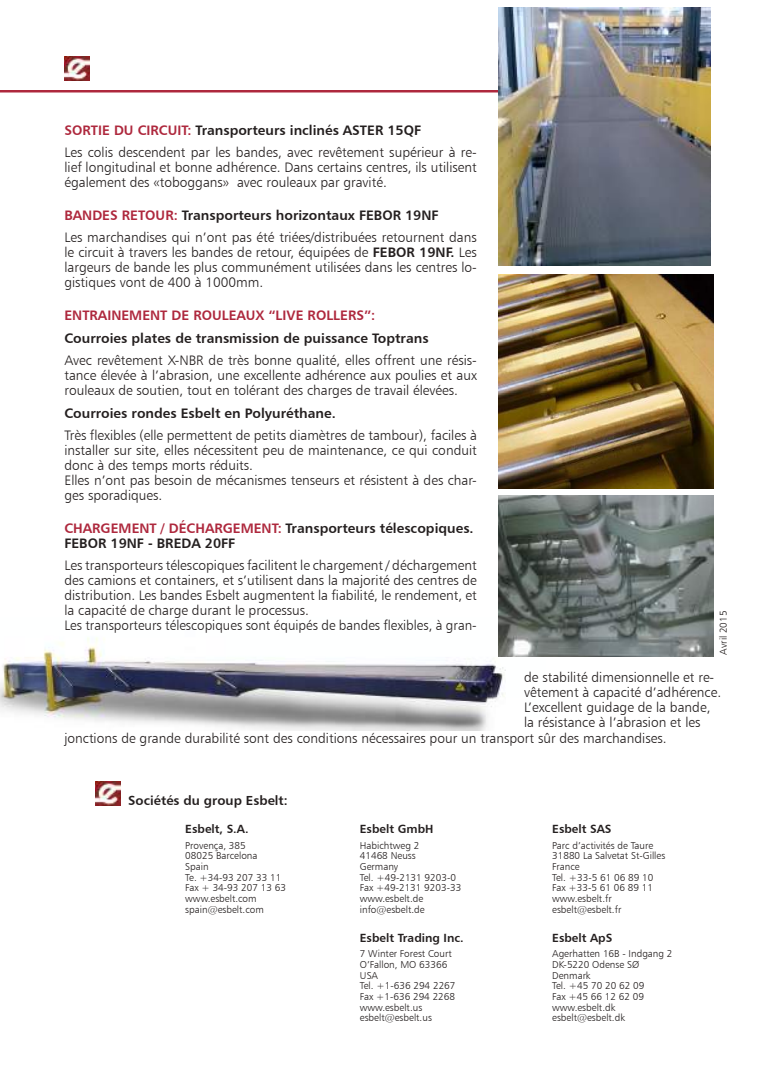
<style>
.page{position:relative;width:780px;height:1088px;background:#fff}
.page>*{position:absolute;margin:0;border:0;box-sizing:border-box;transform-origin:0 0}
.t1{font:13.75px/15px "Humanist 777 BT Light B";color:#241f1f;text-align:justify}
.t2{font:13.75px/15px "Humanist 777 BT Bold B";color:#241f1f}
.t3{font:13.75px "Humanist 777 BT Bold B";color:#ae283d}
.t4{font:13.12px "Humanist 777 BT Bold B";color:#241f1f}
.t5{font:11.88px "Humanist 777 BT Bold B";color:#241f1f}
.t6{font:10px/10.6px "Humanist 777 BT Light B";color:#241f1f}
.s1{color:#ae283d}
.s2{font-family:"Humanist 777 BT Bold B"}
</style>
<div class="page">
<hr style="left:0;top:90px;width:706px;height:2px;background:#ae283d">
<img style="left:65px;top:57px;width:25px;height:24px">
<img style="left:96px;top:782px;width:25px;height:24px">
<img style="left:499px;top:7px;width:211px;height:258px">
<img style="left:499px;top:275px;width:214px;height:213px">
<img style="left:0;top:618px;width:545px;height:113px">
<img style="left:499px;top:495px;width:214px;height:161px">
<p class="t2" style="left:64px;top:122px;width:358px"><span class="s1">SORTIE DU CIRCUIT:</span> Transporteurs inclinés ASTER 15QF</p>
<p class="t1" style="left:64px;top:145px;width:414px">Les colis descendent par les bandes, avec revêtement supérieur à re&shy;lief longitudinal et bonne adhérence. Dans certains centres, ils utilisent également des «toboggans» avec rouleaux par gravité.</p>
<p class="t2" style="left:64px;top:207px;width:375px"><span class="s1">BANDES RETOUR:</span> Transporteurs horizontaux FEBOR 19NF</p>
<p class="t1" style="left:64px;top:230px;width:414px">Les marchandises qui n’ont pas été triées/distribuées retournent dans le circuit à travers les bandes de retour, équipées de <span class="s2">FEBOR 19NF.</span> Les largeurs de bande les plus communément utilisées dans les centres lo&shy;gistiques vont de 400 à 1000mm.</p>
<p class="t3" style="left:64px;top:306px;width:312px">ENTRAINEMENT DE ROULEAUX “LIVE ROLLERS”:</p>
<p class="t2" style="left:64px;top:330px;width:365px">Courroies plates de transmission de puissance Toptrans</p>
<p class="t1" style="left:64px;top:352px;width:414px">Avec revêtement X-NBR de très bonne qualité, elles offrent une résis&shy;tance élevée à l’abrasion, une excellente adhérence aux poulies et aux rouleaux de soutien, tout en tolérant des charges de travail élevées.</p>
<p class="t2" style="left:64px;top:405px;width:273px">Courroies rondes Esbelt en Polyuréthane.</p>
<p class="t1" style="left:64px;top:427px;width:414px;text-align:left">Très flexibles (elle permettent de petits diamètres de tambour), faciles à installer sur site, elles nécessitent peu de maintenance, ce qui conduit donc à des temps morts réduits.<br>Elles n’ont pas besoin de mécanismes tenseurs et résistent à des char&shy;ges sporadiques.</p>
<p class="t2" style="left:64px;top:520px;width:411px"><span class="s1">CHARGEMENT / DÉCHARGEMENT:</span> Transporteurs télescopiques.<br>FEBOR 19NF - BREDA 20FF</p>
<p class="t1" style="left:64px;top:557px;width:414px;text-align:left">Les transporteurs télescopiques facilitent le chargement / déchargement des camions et containers, et s’utilisent dans la majorité des centres de distribution. Les bandes Esbelt augmentent la fiabilité, le rendement, et la capacité de charge durant le processus.<br>Les transporteurs télescopiques sont équipés de bandes flexibles, à gran-</p>
<p class="t6" style="left:717px;top:654px;width:45px;rotate:-90deg">Avril 2015</p>
<p class="t1" style="left:524px;top:669px;width:192px">de stabilité dimensionnelle et re-</p>
<p class="t1" style="left:524px;top:684px;width:199px">vêtement à capacité d’adhérence.</p>
<p class="t1" style="left:524px;top:699px;width:188px">L’excellent guidage de la bande,</p>
<p class="t1" style="left:524px;top:714px;width:178px">la résistance à l’abrasion et les</p>
<p class="t1" style="left:64px;top:731px;width:603px">jonctions de grande durabilité sont des conditions nécessaires pour un transport sûr des marchandises.</p>
<p class="t4" style="left:128px;top:792px;width:161px">Sociétés du group Esbelt:</p>
<p class="t5" style="left:185px;top:821px;width:65px">Esbelt, S.A.</p>
<p class="t6" style="left:185px;top:840px;width:102px">Provença, 385<br>08025 Barcelona<br>Spain<br>Te. +34-93 207 33 11<br>Fax + 34-93 207 13 63 www.esbelt.com spain@esbelt.com</p>
<p class="t5" style="left:360px;top:821px;width:75px">Esbelt GmbH</p>
<p class="t6" style="left:360px;top:840px;width:103px">Habichtweg 2<br>41468 Neuss<br>Germany<br>Tel. +49-2131 9203-0<br>Fax +49-2131 9203-33 www.esbelt.de info@esbelt.de</p>
<p class="t5" style="left:360px;top:930px;width:105px">Esbelt Trading Inc.</p>
<p class="t6" style="left:360px;top:948px;width:97px">7 Winter Forest Court<br>O’Fallon, MO 63366<br>USA<br>Tel. +1-636 294 2267<br>Fax +1-636 294 2268 www.esbelt.us esbelt@esbelt.us</p>
<p class="t5" style="left:552px;top:821px;width:61px">Esbelt SAS</p>
<p class="t6" style="left:552px;top:840px;width:115px">Parc d’activités de Taure<br>31880 La Salvetat St-Gilles<br>France<br>Tel. +33-5 61 06 89 10<br>Fax +33-5 61 06 89 11 www.esbelt.fr esbelt@esbelt.fr</p>
<p class="t5" style="left:552px;top:930px;width:62px">Esbelt ApS</p>
<p class="t6" style="left:552px;top:948px;width:122px">Agerhatten 16B - Indgang 2<br>DK-5220 Odense SØ<br>Denmark<br>Tel. +45 70 20 62 09<br>Fax +45 66 12 62 09 www.esbelt.dk esbelt@esbelt.dk</p>
</div>
